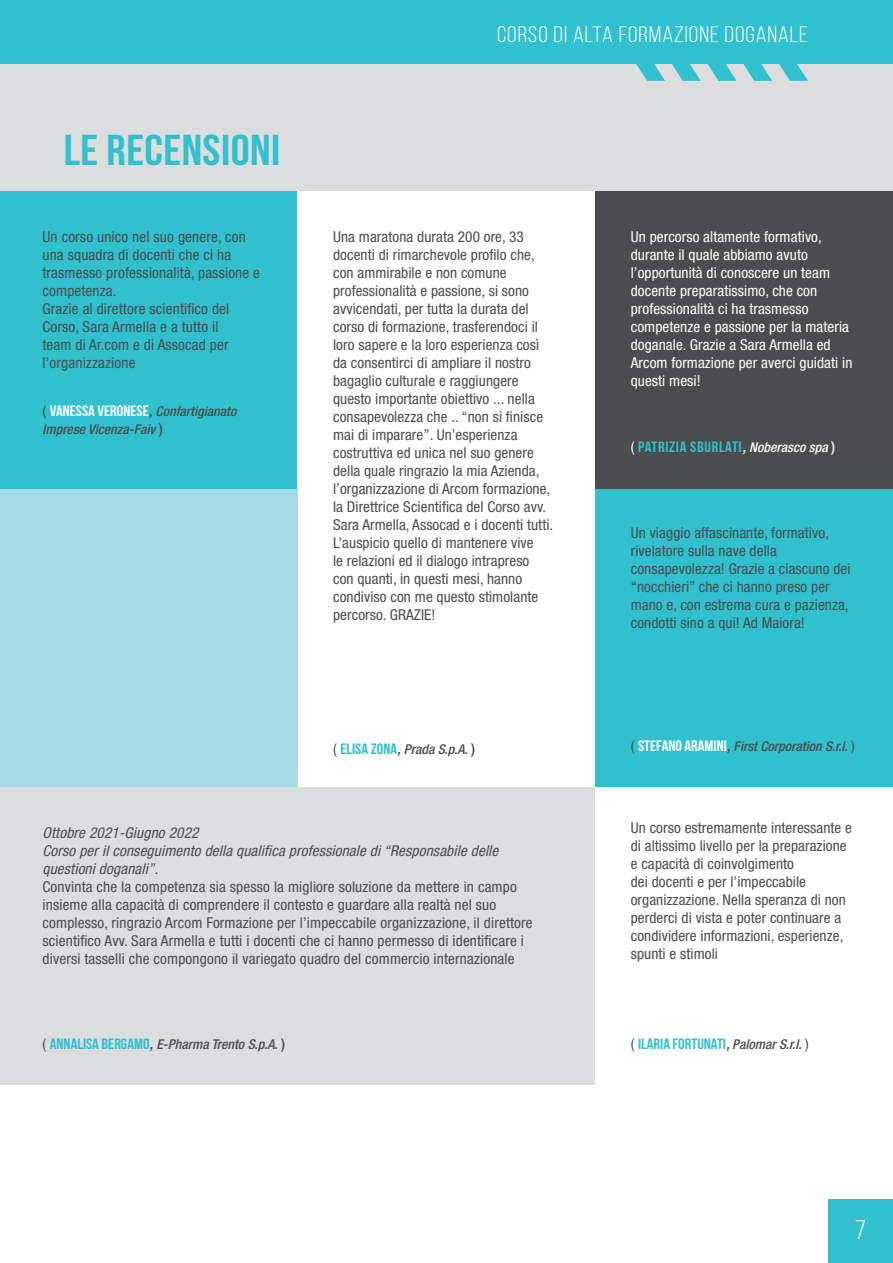
<style>
.page{position:relative;width:893px;height:1263px;background:#fff}
.page>*{position:absolute;margin:0;border:0;box-sizing:border-box;transform-origin:0 0}
.t1{font:43.2px "Bebas Neue";letter-spacing:.01em;color:#30c0ce;scale:1.11 1}
.t2{font:27px "Bebas Neue";color:#fff;scale:1.11 1}
.t3{font:22.5px "Bebas Neue";letter-spacing:.04em;color:#fff;scale:1.1 1}
.t4{font:condensed 15px/18px "Helvetica Neue LT Std";letter-spacing:.005em;color:#4b4c4d}
.t5{font:condensed 15px/18px "Helvetica Neue LT Std";letter-spacing:.005em;color:#fff}
.t6{font:italic condensed 15px/18px "Helvetica Neue LT Std";letter-spacing:.01em;color:#4b4c4d}
.t7{font:15px "Bebas Neue";color:#fff;scale:1.1 1}
.t8{font:15px "Bebas Neue";letter-spacing:.04em;color:#30c0ce;scale:1.1 1}
.t9{font:15px "Bebas Neue";color:#30c0ce;scale:1.1 1}
.t10{font:italic 500 condensed 13.5px "Helvetica Neue LT Std";color:#4b4c4d}
.s1{font-family:"Helvetica Neue LT Std";font-stretch:condensed;color:#4b4c4d}
.s2{font-family:"Helvetica Neue LT Std";font-weight:500;font-style:italic;font-stretch:condensed;color:#4b4c4d}
.s3{font-family:"Helvetica Neue LT Std";font-weight:500;font-style:italic;font-stretch:condensed;font-size:13.5px;color:#4b4c4d}
.s4{font-style:normal;font-size:15px}
.s5{font-weight:400;font-style:normal;font-size:15px}
.s6{font-family:"Bebas Neue";font-weight:400;font-style:normal;font-stretch:normal;font-size:15px;color:#30c0ce}
.s7{font-size:15px}
.s8{font-family:"Helvetica Neue LT Std";font-stretch:condensed;color:#fff}
.s9{font-family:"Helvetica Neue LT Std";font-weight:500;font-style:italic;font-stretch:condensed;color:#fff}
.s10{font-family:"Helvetica Neue LT Std";font-weight:500;font-style:italic;font-stretch:condensed;font-size:13.5px;color:#fff}
.s11{font-family:"Helvetica Neue LT Std";font-weight:500;font-stretch:condensed;color:#fff}
.s12{font-family:"Bebas Neue";font-weight:400;font-style:normal;font-stretch:normal;font-size:15px;color:#fff}
</style>
<div class="page">
<div style="left:0;top:64px;width:893px;height:127px;background:#dcdddf"></div>
<div style="left:0;top:191px;width:298px;height:298px;background:#30c0ce"></div>
<div style="left:595px;top:191px;width:298px;height:298px;background:#4b4c4d"></div>
<div style="left:595px;top:489px;width:298px;height:298px;background:#30c0ce"></div>
<div style="left:0;top:489px;width:298px;height:298px;background:#a5dce4"></div>
<div style="left:0;top:787px;width:595px;height:297px;background:#dcdddf"></div>
<svg style="left:636px;top:64px;width:172px;height:17px"></svg>
<div style="left:0;top:0;width:893px;height:64px;background:#30c0ce"></div>
<div style="left:828px;top:1199px;width:65px;height:64px;background:#30c0ce"></div>
<h1 class="t1" style="left:64px;top:127px;width:197px">LE RECENSIONI</h1>
<p class="t4" style="left:43px;top:228px;width:219px">Un corso unico nel suo genere, con una squadra di docenti che ci ha trasmesso professionalità, passione e competenza.<br>Grazie al direttore scientifico del<br>Corso, Sara Armella e a tutto il<br>team di Ar.com e di Assocad per l’organizzazione</p>
<p class="t7" style="left:43px;top:403px;width:178px"><span class="s1">(</span> VANESSA VERONESE<span class="s2">,</span> <span class="s3">Confartigianato</span></p>
<p class="t10" style="left:43px;top:421px;width:122px">Imprese Vicenza-Faiv <span class="s4">)</span></p>
<h3 class="t3" style="left:497px;top:23px;width:284px">CORSO DI ALTA FORMAZIONE DOGANALE</h3>
<p class="t4" style="left:333px;top:228px;width:222px">Una maratona durata 200 ore, 33 docenti di rimarchevole profilo che, con ammirabile e non comune professionalità e passione, si sono avvicendati, per tutta la durata del corso di formazione, trasferendoci il loro sapere e la loro esperienza così da consentirci di ampliare il nostro bagaglio cuIturale e raggiungere questo importante obiettivo ... nella consapevolezza che .. “non si finisce mai di imparare”. Un’esperienza costruttiva ed unica nel suo genere della quale ringrazio la mia Azienda, l’organizzazione di Arcom formazione, la Direttrice Scientifica del Corso avv.<br>Sara Armella, Assocad e i docenti tutti.<br>L’auspicio quello di mantenere vive<br>le relazioni ed il dialogo intrapreso con quanti, in questi mesi, hanno condiviso con me questo stimolante percorso. GRAZIE!</p>
<p class="t10" style="left:333px;top:741px;width:144px"><span class="s5">(</span> <span class="s6">ELISA ZONA</span><span class="s7">,</span> Prada S.p.A. <span class="s4">)</span></p>
<p class="t5" style="left:631px;top:228px;width:223px">Un percorso altamente formativo, durante il quale abbiamo avuto l’opportunità di conoscere un team docente preparatissimo, che con professionalità ci ha trasmesso competenze e passione per la materia doganale. Grazie a Sara Armella ed<br>Arcom formazione per averci guidati in questi mesi!</p>
<p class="t8" style="left:631px;top:439px;width:187px"><span class="s8">(</span> PATRIZIA SBURLATI<span class="s9">,</span> <span class="s10">Noberasco spa</span> <span class="s11">)</span></p>
<p class="t4" style="left:631px;top:524px;width:221px">Un viaggio affascinante, formativo, rivelatore sulla nave della consapevolezza! Grazie a ciascuno dei “nocchieri” che ci hanno preso per mano e, con estrema cura e pazienza, condotti sino a qui! Ad Maiora!</p>
<p class="t10" style="left:631px;top:738px;width:226px"><span class="s5">(</span> <span class="s12">STEFANO ARAMINI</span><span class="s7">,</span> First Corporation S.r.l. <span class="s5">)</span></p>
<p class="t6" style="left:43px;top:824px;width:457px">Ottobre 2021-Giugno 2022<br>Corso per il conseguimento della qualifica professionale di “Responsabile delle questioni doganali”.</p>
<p class="t4" style="left:43px;top:877px;width:492px">Convinta che la competenza sia spesso la migliore soluzione da mettere in campo insieme alla capacità di comprendere il contesto e guardare alla realtà nel suo complesso, ringrazio Arcom Formazione per l’impeccabile organizzazione, il direttore scientifico Avv. Sara Armella e tutti i docenti che ci hanno permesso di identificare i diversi tasselli che compongono il variegato quadro del commercio internazionale</p>
<p class="t10" style="left:43px;top:1036px;width:244px"><span class="s5">(</span> <span class="s6">ANNALISA BERGAMO</span><span class="s7">,</span> E-Pharma Trento S.p.A. <span class="s4">)</span></p>
<p class="t4" style="left:631px;top:819px;width:223px">Un corso estremamente interessante e di altissimo livello per la preparazione e capacità di coinvolgimento<br>dei docenti e per l’impeccabile organizzazione. Nella speranza di non perderci di vista e poter continuare a condividere informazioni, esperienze, spunti e stimoli</p>
<p class="t9" style="left:631px;top:1036px;width:163px"><span class="s1">(</span> ILARIA FORTUNATI<span class="s2">,</span> <span class="s3">Palomar S.r.l.</span> <span class="s1">)</span></p>
<h2 class="t2" style="left:855px;top:1215px;width:12px">7</h2>
</div>
